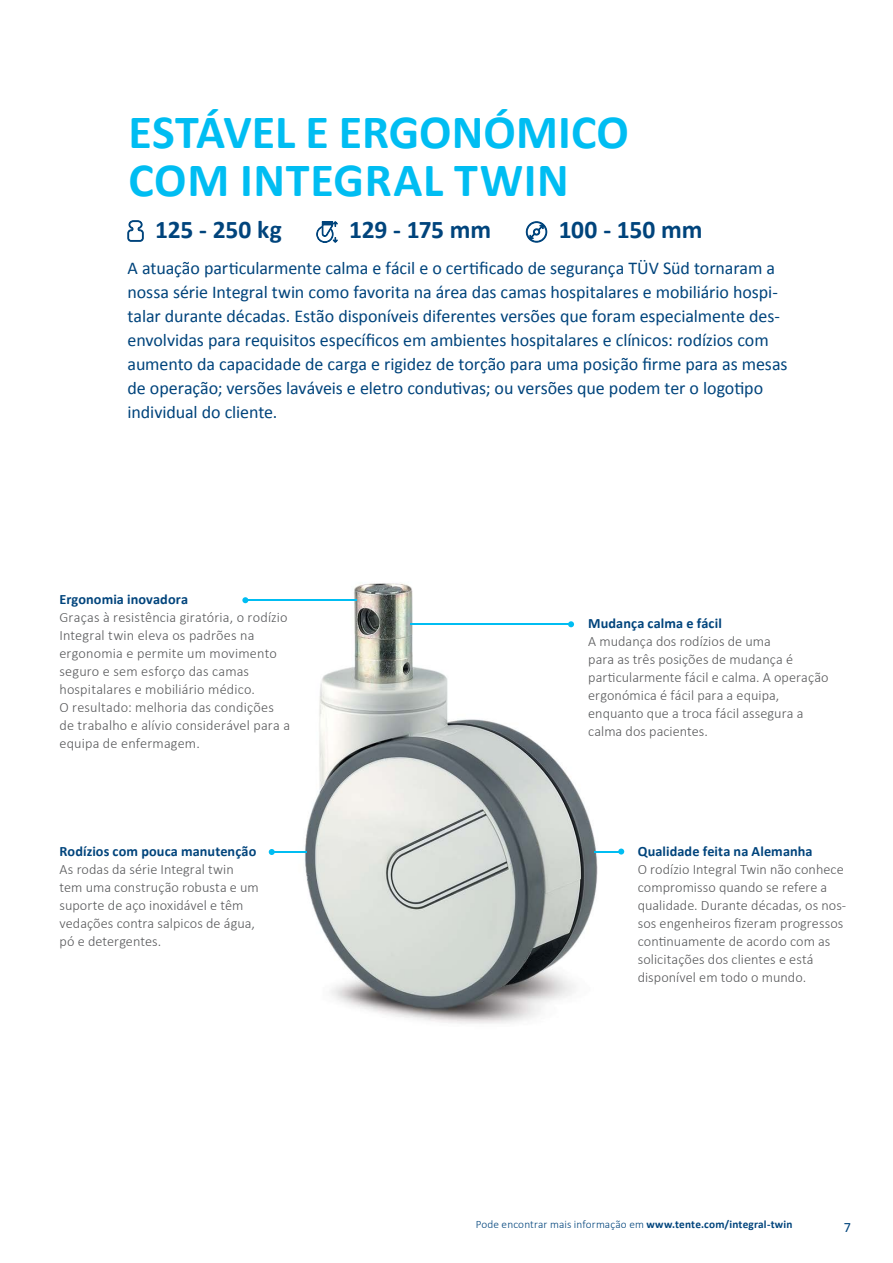
<style>
.page{position:relative;width:893px;height:1263px;background:#fff}
.page>*{position:absolute;margin:0;border:0;box-sizing:border-box;transform-origin:0 0}
.t1{font:700 48px/48px "Calibri";letter-spacing:.005em;color:#00bdf2}
.t2{font:700 25.5px "Calibri";letter-spacing:-.005em;color:#00447c}
.t3{font:18px/24px "Calibri";letter-spacing:-.005em;color:#00447c}
.t4{font:300 14.25px/18px "Calibri";letter-spacing:.005em;color:#58595b}
.t5{font:700 14.25px "Calibri";letter-spacing:.005em;color:#00447c}
.t6{font:14.25px "Calibri";color:#00447c}
.t7{font:300 11.25px "Calibri";letter-spacing:.01em;color:#00447c}
.s1{font-weight:700}
</style>
<div class="page">
<img style="left:268px;top:583px;width:357px;height:441px">
<svg style="left:128px;top:220px;width:16px;height:22px"></svg>
<svg style="left:316px;top:221px;width:21px;height:22px"></svg>
<svg style="left:526px;top:221px;width:21px;height:22px"></svg>
<hr style="left:411px;top:623px;width:160px;height:2px;background:#00bdf2">
<svg style="left:568px;top:621px;width:6px;height:6px"></svg>
<svg style="left:594px;top:848px;width:30px;height:6px"></svg>
<hr style="left:245px;top:599px;width:112px;height:2px;background:#00bdf2">
<svg style="left:242px;top:597px;width:6px;height:6px"></svg>
<hr style="left:272px;top:851px;width:34px;height:2px;background:#00bdf2">
<svg style="left:269px;top:849px;width:6px;height:6px"></svg>
<h1 class="t1" style="left:128px;top:108px;width:502px">ESTÁVEL E ERGONÓMICO<br>COM INTEGRAL TWIN</h1>
<h2 class="t2" style="left:155px;top:214px;width:128px">125 - 250 kg</h2>
<h2 class="t2" style="left:349px;top:214px;width:144px">129 - 175 mm</h2>
<h2 class="t2" style="left:559px;top:214px;width:145px">100 - 150 mm</h2>
<p class="t3" style="left:128px;top:256px;width:661px">A atuação particularmente calma e fácil e o certificado de segurança TÜV Süd tornaram a nossa série Integral twin como favorita na área das camas hospitalares e mobiliário hospi&shy;talar durante décadas. Estão disponíveis diferentes versões que foram especialmente des&shy;envolvidas para requisitos específicos em ambientes hospitalares e clínicos: rodízios com aumento da capacidade de carga e rigidez de torção para uma posição firme para as mesas de operação; versões laváveis e eletro condutivas; ou versões que podem ter o logotipo individual do cliente.</p>
<p class="t5" style="left:59px;top:590px;width:130px">Ergonomia inovadora</p>
<p class="t4" style="left:59px;top:608px;width:232px">Graças à resistência giratória, o rodízio Integral twin eleva os padrões na ergonomia e permite um movimento seguro e sem esforço das camas hospitalares e mobiliário médico.<br>O resultado: melhoria das condições de trabalho e alívio considerável para a equipa de enfermagem.</p>
<p class="t5" style="left:60px;top:842px;width:198px">Rodízios com pouca manutenção</p>
<p class="t4" style="left:60px;top:860px;width:201px">As rodas da série Integral twin tem uma construção robusta e um suporte de aço inoxidável e têm vedações contra salpicos de água, pó e detergentes.</p>
<p class="t5" style="left:588px;top:614px;width:135px">Mudança calma e fácil</p>
<p class="t4" style="left:588px;top:632px;width:242px">A mudança dos rodízios de uma<br>para as três posições de mudança é particularmente fácil e calma. A operação ergonómica é fácil para a equipa, enquanto que a troca fácil assegura a calma dos pacientes.</p>
<p class="t5" style="left:638px;top:842px;width:176px">Qualidade feita na Alemanha</p>
<p class="t4" style="left:638px;top:860px;width:210px">O rodízio Integral Twin não conhece compromisso quando se refere a qualidade. Durante décadas, os nos&shy;sos engenheiros fizeram progressos continuamente de acordo com as solicitações dos clientes e está disponível em todo o mundo.</p>
<p class="t7" style="left:476px;top:1218px;width:318px">Pode encontrar mais informação em <span class="s1">www.tente.com/integral-twin</span></p>
<p class="t6" style="left:844px;top:1218px;width:9px">7</p>
</div>
